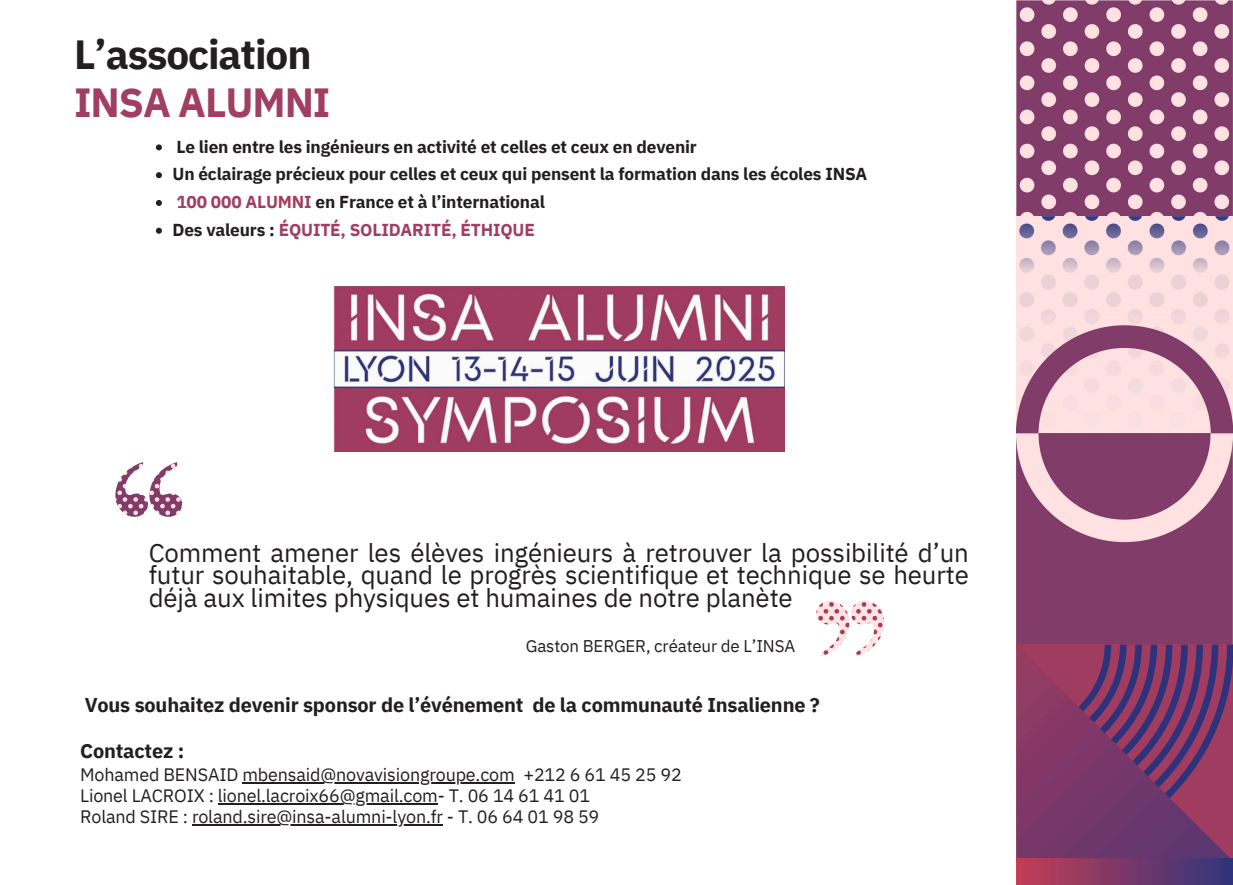
<style>
.page{position:relative;width:1233px;height:885px;background:#fff}
.page>*{position:absolute;margin:0;border:0;box-sizing:border-box;transform-origin:0 0}
.t1{font:700 40.6px/48px "IBM Plex Sans";letter-spacing:-.025em;color:#231f20}
.t2{font:25.8px/22.5px "IBM Plex Sans";letter-spacing:-.005em;color:#231f20;text-align:justify}
.t3{font:700 20px "IBM Plex Sans";letter-spacing:-.01em;color:#231f20}
.t4{font:17.9px "IBM Plex Sans";letter-spacing:-.01em;color:#231f20}
.t5{font:700 17.3px "IBM Plex Sans";letter-spacing:-.01em;color:#231f20}
.t6{font:700 17.3px "IBM Plex Sans";letter-spacing:-.01em;color:#a03f61}
.t7{font:16.9px "IBM Plex Sans";letter-spacing:-.01em;color:#231f20}
.s1{color:#a03f61}
.s2{color:#231f20}
</style>
<div class="page">
<img style="left:115px;top:462px;width:67px;height:54px">
<img style="left:816px;top:601px;width:68px;height:55px">
<svg style="left:156px;top:144px;width:6px;height:6px"></svg>
<svg style="left:156px;top:172px;width:6px;height:6px"></svg>
<svg style="left:156px;top:200px;width:6px;height:6px"></svg>
<svg style="left:156px;top:228px;width:6px;height:6px"></svg>
<hr style="left:242px;top:782px;width:273px;height:1px;background:#231f20">
<hr style="left:218px;top:803px;width:220px;height:1px;background:#231f20">
<hr style="left:192px;top:824px;width:251px;height:1px;background:#231f20">
<img style="left:333px;top:286px;width:451px;height:165px">
<img style="left:1016px;top:0;width:217px;height:649px">
<img style="left:1017px;top:644px;width:216px;height:214px">
<img style="left:1017px;top:858px;width:216px;height:26px">
<p class="t1" style="left:74px;top:30px;width:258px">L’association<br><span class="s1">INSA ALUMNI</span></p>
<p class="t5" style="left:176px;top:135px;width:522px">Le lien entre les ingénieurs en activité et celles et ceux en devenir</p>
<p class="t5" style="left:173px;top:163px;width:696px">Un éclairage précieux pour celles et ceux qui pensent la formation dans les écoles INSA</p>
<p class="t5" style="left:176px;top:190px;width:370px"><span class="s1">100 000 ALUMNI</span> en France et à l’international</p>
<h2 class="t6" style="left:173px;top:218px;width:364px"><span class="s2">Des valeurs :</span> ÉQUITÉ, SOLIDARITÉ, ÉTHIQUE</h2>
<p class="t2" style="left:149px;top:540px;width:822px">Comment amener les élèves ingénieurs à retrouver la possibilité d’un futur souhaitable, quand le progrès scientifique et technique se heurte déjà aux limites physiques et humaines de notre planète</p>
<p class="t7" style="left:526px;top:634px;width:271px">Gaston BERGER, créateur de L’INSA</p>
<p class="t3" style="left:85px;top:691px;width:737px">Vous souhaitez devenir sponsor de l’événement de la communauté Insalienne ?</p>
<p class="t3" style="left:80px;top:737px;width:106px">Contactez :</p>
<h3 class="t4" style="left:80px;top:762px;width:603px">Mohamed BENSAID mbensaid@novavisiongroupe.com +212 6 61 45 25 92</h3>
<p class="t4" style="left:80px;top:783px;width:512px">Lionel LACROIX : lionel.lacroix66@gmail.com- T. 06 14 61 41 01</p>
<p class="t4" style="left:80px;top:804px;width:521px">Roland SIRE : roland.sire@insa-alumni-lyon.fr - T. 06 64 01 98 59</p>
</div>
